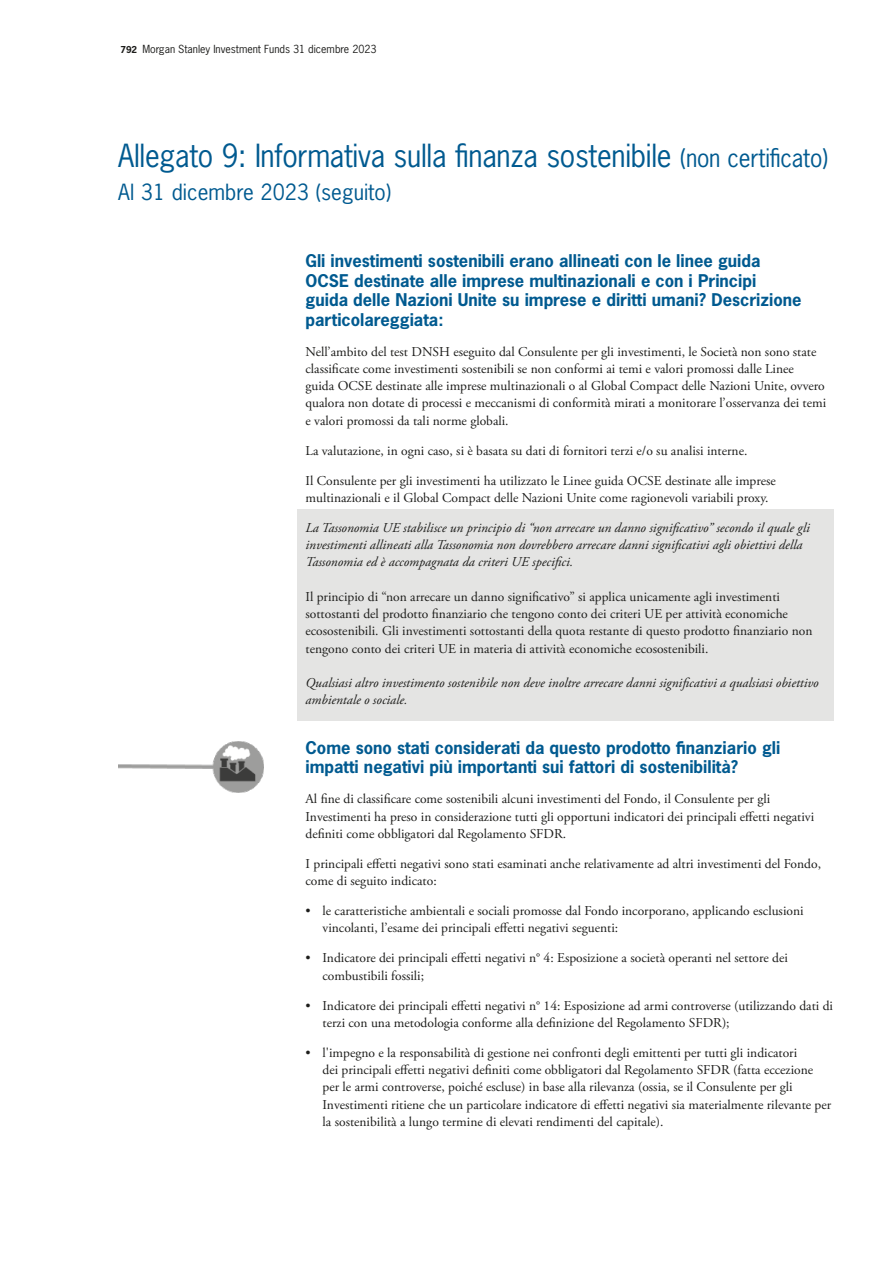
<style>
.page{position:relative;width:892px;height:1262px;background:#fff}
.page>*{position:absolute;margin:0;border:0;box-sizing:border-box;transform-origin:0 0}
.t1{font:30px "News Gothic Std";letter-spacing:-.01em;color:#005a90;scale:.96 1}
.t2{font:21px "News Gothic Std";color:#005a90}
.t3{font:700 16.5px/19.5px "News Gothic Std";color:#005a90}
.t4{font:13.5px/17.2px "Adobe Garamond Pro";color:#1d1d1b}
.t5{font:italic 13.5px/17.2px "Adobe Garamond Pro";color:#1d1d1b}
.t6{font:10.5px "News Gothic Std";color:#1d1d1b}
.s1{font-weight:700;font-size:9px}
.s2{font-size:24px}
</style>
<div class="page">
<div style="left:297px;top:509px;width:535px;height:74px;background:#e4e4e3"></div>
<div style="left:297px;top:578px;width:535px;height:91px;background:#e4e4e3"></div>
<div style="left:297px;top:665px;width:535px;height:56px;background:#e4e4e3"></div>
<img style="left:118px;top:741px;width:146px;height:51px">
<p class="t6" style="left:120px;top:42px;width:257px"><span class="s1">792</span> Morgan Stanley Investment Funds 31 dicembre 2023</p>
<h1 class="t1" style="left:118px;top:136px;width:740px">Allegato 9: Informativa sulla finanza sostenibile <span class="s2">(non certificato)</span></h1>
<h2 class="t2" style="left:118px;top:179px;width:274px">Al 31 dicembre 2023 (seguito)</h2>
<p class="t3" style="left:305px;top:251px;width:497px">Gli investimenti sostenibili erano allineati con le linee guida OCSE destinate alle imprese multinazionali e con i Principi guida delle Nazioni Unite su imprese e diritti umani? Descrizione particolareggiata:</p>
<p class="t4" style="left:305px;top:343px;width:522px">Nell’ambito del test DNSH eseguito dal Consulente per gli investimenti, le Società non sono state classificate come investimenti sostenibili se non conformi ai temi e valori promossi dalle Linee<br>guida OCSE destinate alle imprese multinazionali o al Global Compact delle Nazioni Unite, ovvero qualora non dotate di processi e meccanismi di conformità mirati a monitorare l’osservanza dei temi e valori promossi da tali norme globali.</p>
<p class="t4" style="left:305px;top:442px;width:443px">La valutazione, in ogni caso, si è basata su dati di fornitori terzi e/o su analisi interne.</p>
<p class="t4" style="left:305px;top:472px;width:471px">Il Consulente per gli investimenti ha utilizzato le Linee guida OCSE destinate alle imprese multinazionali e il Global Compact delle Nazioni Unite come ragionevoli variabili proxy.</p>
<p class="t5" style="left:305px;top:519px;width:505px">La Tassonomia UE stabilisce un principio di “non arrecare un danno significativo” secondo il quale gli investimenti allineati alla Tassonomia non dovrebbero arrecare danni significativi agli obiettivi della<br>Tassonomia ed è accompagnata da criteri UE specifici.</p>
<p class="t4" style="left:305px;top:588px;width:508px">Il principio di “non arrecare un danno significativo” si applica unicamente agli investimenti sottostanti del prodotto finanziario che tengono conto dei criteri UE per attività economiche ecosostenibili. Gli investimenti sottostanti della quota restante di questo prodotto finanziario non tengono conto dei criteri UE in materia di attività economiche ecosostenibili.</p>
<p class="t5" style="left:305px;top:675px;width:514px">Qualsiasi altro investimento sostenibile non deve inoltre arrecare danni significativi a qualsiasi obiettivo ambientale o sociale.</p>
<p class="t3" style="left:305px;top:738px;width:476px">Come sono stati considerati da questo prodotto finanziario gli impatti negativi più importanti sui fattori di sostenibilità?</p>
<p class="t4" style="left:305px;top:791px;width:510px">Al fine di classificare come sostenibili alcuni investimenti del Fondo, il Consulente per gli<br>Investimenti ha preso in considerazione tutti gli opportuni indicatori dei principali effetti negativi definiti come obbligatori dal Regolamento SFDR.</p>
<p class="t4" style="left:305px;top:855px;width:517px">I principali effetti negativi sono stati esaminati anche relativamente ad altri investimenti del Fondo, come di seguito indicato:</p>
<p class="t4" style="left:322px;top:903px;width:482px;text-indent:-17px">• le caratteristiche ambientali e sociali promosse dal Fondo incorporano, applicando esclusioni vincolanti, l’esame dei principali effetti negativi seguenti:</p>
<p class="t4" style="left:322px;top:950px;width:466px;text-indent:-17px">• Indicatore dei principali effetti negativi n° 4: Esposizione a società operanti nel settore dei combustibili fossili;</p>
<p class="t4" style="left:322px;top:997px;width:512px;text-indent:-17px">• Indicatore dei principali effetti negativi n° 14: Esposizione ad armi controverse (utilizzando dati di terzi con una metodologia conforme alla definizione del Regolamento SFDR);</p>
<p class="t4" style="left:322px;top:1044px;width:510px;text-indent:-17px">• l'impegno e la responsabilità di gestione nei confronti degli emittenti per tutti gli indicatori<br>dei principali effetti negativi definiti come obbligatori dal Regolamento SFDR (fatta eccezione per le armi controverse, poiché escluse) in base alla rilevanza (ossia, se il Consulente per gli Investimenti ritiene che un particolare indicatore di effetti negativi sia materialmente rilevante per la sostenibilità a lungo termine di elevati rendimenti del capitale).</p>
</div>
